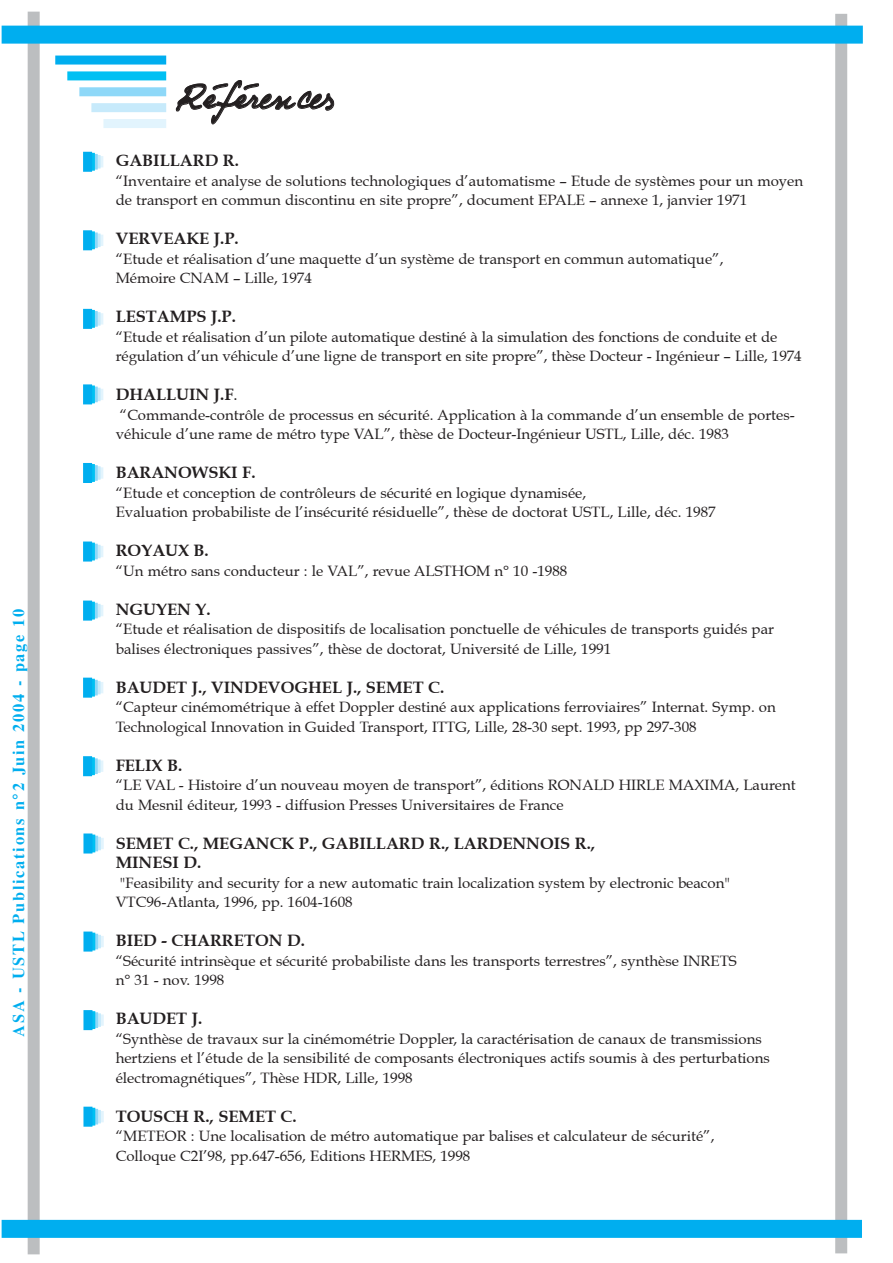
<style>
.page{position:relative;width:893px;height:1263px;background:#fff}
.page>*{position:absolute;margin:0;border:0;box-sizing:border-box;transform-origin:0 0}
.t1{font:24px "MATY";letter-spacing:-.005em;color:#231f20}
.t2{font:700 16.5px/19.5px "Book Antiqua";color:#231f20}
.t3{font:700 16.5px "Times";letter-spacing:.1em;color:#00aeef}
.t4{font:15px/19.5px "Book Antiqua";color:#231f20}
.s1{font-weight:400}
</style>
<div class="page">
<div style="left:835px;top:14px;width:12px;height:1239px;background:#bcbec0"></div>
<div style="left:28px;top:12px;width:12px;height:1242px;background:#bcbec0"></div>
<div style="left:2px;top:26px;width:860px;height:18px;background:#00aeef"></div>
<div style="left:2px;top:1220px;width:860px;height:18px;background:#00aeef"></div>
<div style="left:103px;top:119px;width:63px;height:9px;background:#e2f4fd"></div>
<div style="left:91px;top:103px;width:75px;height:9px;background:#c7eafb"></div>
<div style="left:79px;top:87px;width:87px;height:9px;background:#8ed8f8"></div>
<div style="left:67px;top:71px;width:99px;height:9px;background:#00c0f3"></div>
<div style="left:55px;top:56px;width:111px;height:9px;background:#00aeef"></div>
<div style="left:94px;top:156px;width:9px;height:11px;background:#daf1fc"></div>
<div style="left:91px;top:155px;width:9px;height:14px;background:#c7eafb"></div>
<div style="left:89px;top:154px;width:9px;height:16px;background:#8ed8f8"></div>
<div style="left:86px;top:153px;width:9px;height:18px;background:#00c0f3"></div>
<div style="left:83px;top:152px;width:9px;height:20px;background:#00aeef"></div>
<div style="left:94px;top:235px;width:9px;height:11px;background:#daf1fc"></div>
<div style="left:91px;top:234px;width:9px;height:13px;background:#c7eafb"></div>
<div style="left:89px;top:232px;width:9px;height:16px;background:#8ed8f8"></div>
<div style="left:86px;top:231px;width:9px;height:18px;background:#00c0f3"></div>
<div style="left:83px;top:230px;width:9px;height:20px;background:#00aeef"></div>
<div style="left:94px;top:313px;width:9px;height:12px;background:#daf1fc"></div>
<div style="left:91px;top:312px;width:9px;height:14px;background:#c7eafb"></div>
<div style="left:89px;top:311px;width:9px;height:16px;background:#8ed8f8"></div>
<div style="left:86px;top:310px;width:9px;height:18px;background:#00c0f3"></div>
<div style="left:83px;top:309px;width:9px;height:20px;background:#00aeef"></div>
<div style="left:94px;top:389px;width:9px;height:11px;background:#daf1fc"></div>
<div style="left:91px;top:388px;width:9px;height:13px;background:#c7eafb"></div>
<div style="left:89px;top:387px;width:9px;height:15px;background:#8ed8f8"></div>
<div style="left:86px;top:386px;width:9px;height:17px;background:#00c0f3"></div>
<div style="left:83px;top:384px;width:9px;height:20px;background:#00aeef"></div>
<div style="left:94px;top:467px;width:9px;height:12px;background:#daf1fc"></div>
<div style="left:91px;top:466px;width:9px;height:14px;background:#c7eafb"></div>
<div style="left:89px;top:465px;width:9px;height:16px;background:#8ed8f8"></div>
<div style="left:86px;top:464px;width:9px;height:18px;background:#00c0f3"></div>
<div style="left:83px;top:463px;width:9px;height:20px;background:#00aeef"></div>
<div style="left:94px;top:546px;width:9px;height:11px;background:#daf1fc"></div>
<div style="left:91px;top:545px;width:9px;height:13px;background:#c7eafb"></div>
<div style="left:89px;top:544px;width:9px;height:15px;background:#8ed8f8"></div>
<div style="left:86px;top:543px;width:9px;height:17px;background:#00c0f3"></div>
<div style="left:83px;top:542px;width:9px;height:20px;background:#00aeef"></div>
<div style="left:94px;top:605px;width:9px;height:11px;background:#daf1fc"></div>
<div style="left:91px;top:604px;width:9px;height:13px;background:#c7eafb"></div>
<div style="left:89px;top:603px;width:9px;height:15px;background:#8ed8f8"></div>
<div style="left:86px;top:602px;width:9px;height:18px;background:#00c0f3"></div>
<div style="left:83px;top:601px;width:9px;height:20px;background:#00aeef"></div>
<div style="left:94px;top:682px;width:9px;height:11px;background:#daf1fc"></div>
<div style="left:91px;top:681px;width:9px;height:13px;background:#c7eafb"></div>
<div style="left:89px;top:680px;width:9px;height:15px;background:#8ed8f8"></div>
<div style="left:86px;top:679px;width:9px;height:18px;background:#00c0f3"></div>
<div style="left:83px;top:678px;width:9px;height:20px;background:#00aeef"></div>
<div style="left:94px;top:761px;width:9px;height:11px;background:#daf1fc"></div>
<div style="left:91px;top:759px;width:9px;height:14px;background:#c7eafb"></div>
<div style="left:89px;top:758px;width:9px;height:16px;background:#8ed8f8"></div>
<div style="left:86px;top:757px;width:9px;height:18px;background:#00c0f3"></div>
<div style="left:83px;top:756px;width:9px;height:20px;background:#00aeef"></div>
<div style="left:95px;top:838px;width:9px;height:11px;background:#e2f4fd"></div>
<div style="left:92px;top:837px;width:9px;height:13px;background:#c7eafb"></div>
<svg style="left:95px;top:836px;width:3px;height:15px"></svg>
<div style="left:86px;top:835px;width:9px;height:17px;background:#00c0f3"></div>
<div style="left:83px;top:834px;width:9px;height:20px;background:#00aeef"></div>
<div style="left:95px;top:936px;width:9px;height:11px;background:#e2f4fd"></div>
<div style="left:92px;top:935px;width:9px;height:13px;background:#c7eafb"></div>
<svg style="left:95px;top:934px;width:3px;height:15px"></svg>
<div style="left:86px;top:933px;width:9px;height:17px;background:#00c0f3"></div>
<div style="left:83px;top:932px;width:9px;height:20px;background:#00aeef"></div>
<div style="left:95px;top:1014px;width:9px;height:12px;background:#e2f4fd"></div>
<div style="left:92px;top:1013px;width:9px;height:14px;background:#c7eafb"></div>
<svg style="left:95px;top:1012px;width:3px;height:16px"></svg>
<div style="left:86px;top:1011px;width:9px;height:18px;background:#00c0f3"></div>
<div style="left:83px;top:1010px;width:9px;height:20px;background:#00aeef"></div>
<div style="left:95px;top:1111px;width:9px;height:11px;background:#e2f4fd"></div>
<div style="left:92px;top:1110px;width:9px;height:13px;background:#c7eafb"></div>
<svg style="left:95px;top:1109px;width:3px;height:16px"></svg>
<div style="left:86px;top:1108px;width:9px;height:18px;background:#00c0f3"></div>
<div style="left:83px;top:1107px;width:9px;height:20px;background:#00aeef"></div>
<p class="t3" style="left:13px;top:1037px;width:430px;rotate:-90deg">ASA - USTL Publications n°2 Juin 2004 - page 10</p>
<h1 class="t1" style="left:174px;top:83px;width:164px">Références</h1>
<p class="t2" style="left:116px;top:151px;width:125px">GABILLARD R.</p>
<p class="t4" style="left:116px;top:171px;width:689px">“Inventaire et analyse de solutions technologiques d’automatisme – Etude de systèmes pour un moyen de transport en commun discontinu en site propre”, document EPALE – annexe 1, janvier 1971</p>
<p class="t2" style="left:116px;top:229px;width:124px">VERVEAKE J.P.</p>
<p class="t4" style="left:116px;top:249px;width:609px">“Etude et réalisation d’une maquette d’un système de transport en commun automatique”,<br>Mémoire CNAM – Lille, 1974</p>
<p class="t2" style="left:116px;top:307px;width:122px">LESTAMPS J.P.</p>
<p class="t4" style="left:116px;top:327px;width:687px">“Etude et réalisation d’un pilote automatique destiné à la simulation des fonctions de conduite et de régulation d’un véhicule d’une ligne de transport en site propre”, thèse Docteur - Ingénieur – Lille, 1974</p>
<p class="t2" style="left:116px;top:385px;width:123px">DHALLUIN J.F<span class="s1">.</span></p>
<p class="t4" style="left:116px;top:405px;width:680px">“Commande-contrôle de processus en sécurité. Application à la commande d’un ensemble de portes&shy;véhicule d’une rame de métro type VAL”, thèse de Docteur-Ingénieur USTL, Lille, déc. 1983</p>
<p class="t2" style="left:116px;top:463px;width:141px">BARANOWSKI F.</p>
<p class="t4" style="left:116px;top:483px;width:601px">“Etude et conception de contrôleurs de sécurité en logique dynamisée,<br>Evaluation probabiliste de l’insécurité résiduelle”, thèse de doctorat USTL, Lille, déc. 1987</p>
<p class="t2" style="left:116px;top:541px;width:95px">ROYAUX B.</p>
<p class="t4" style="left:116px;top:561px;width:453px">“Un métro sans conducteur : le VAL”, revue ALSTHOM n° 10 -1988</p>
<p class="t2" style="left:116px;top:600px;width:96px">NGUYEN Y.</p>
<p class="t4" style="left:116px;top:620px;width:660px">“Etude et réalisation de dispositifs de localisation ponctuelle de véhicules de transports guidés par balises électroniques passives”, thèse de doctorat, Université de Lille, 1991</p>
<p class="t2" style="left:116px;top:678px;width:330px">BAUDET J., VINDEVOGHEL J., SEMET C.</p>
<p class="t4" style="left:116px;top:698px;width:661px">“Capteur cinémométrique à effet Doppler destiné aux applications ferroviaires” Internat. Symp. on<br>Technological Innovation in Guided Transport, ITTG, Lille, 28-30 sept. 1993, pp 297-308</p>
<p class="t2" style="left:116px;top:756px;width:68px">FELIX B.</p>
<p class="t4" style="left:116px;top:776px;width:681px">“LE VAL - Histoire d’un nouveau moyen de transport”, éditions RONALD HIRLE MAXIMA, Laurent du Mesnil éditeur, 1993 - diffusion Presses Universitaires de France</p>
<p class="t2" style="left:116px;top:834px;width:481px">SEMET C., MEGANCK P., GABILLARD R., LARDENNOIS R.,<br>MINESI D.</p>
<p class="t4" style="left:116px;top:873px;width:616px">"Feasibility and security for a new automatic train localization system by electronic beacon"<br>VTC96-Atlanta, 1996, pp. 1604-1608</p>
<p class="t2" style="left:116px;top:931px;width:191px">BIED - CHARRETON D.</p>
<p class="t4" style="left:116px;top:951px;width:622px">“Sécurité intrinsèque et sécurité probabiliste dans les transports terrestres”, synthèse INRETS n° 31 - nov. 1998</p>
<p class="t2" style="left:116px;top:1009px;width:88px">BAUDET J.</p>
<p class="t4" style="left:116px;top:1029px;width:655px">“Synthèse de travaux sur la cinémométrie Doppler, la caractérisation de canaux de transmissions hertziens et l’étude de la sensibilité de composants électroniques actifs soumis à des perturbations électromagnétiques”, Thèse HDR, Lille, 1998</p>
<p class="t2" style="left:116px;top:1107px;width:182px">TOUSCH R., SEMET C.</p>
<p class="t4" style="left:116px;top:1127px;width:600px">“METEOR : Une localisation de métro automatique par balises et calculateur de sécurité”,<br>Colloque C2I’98, pp.647-656, Editions HERMES, 1998</p>
</div>
